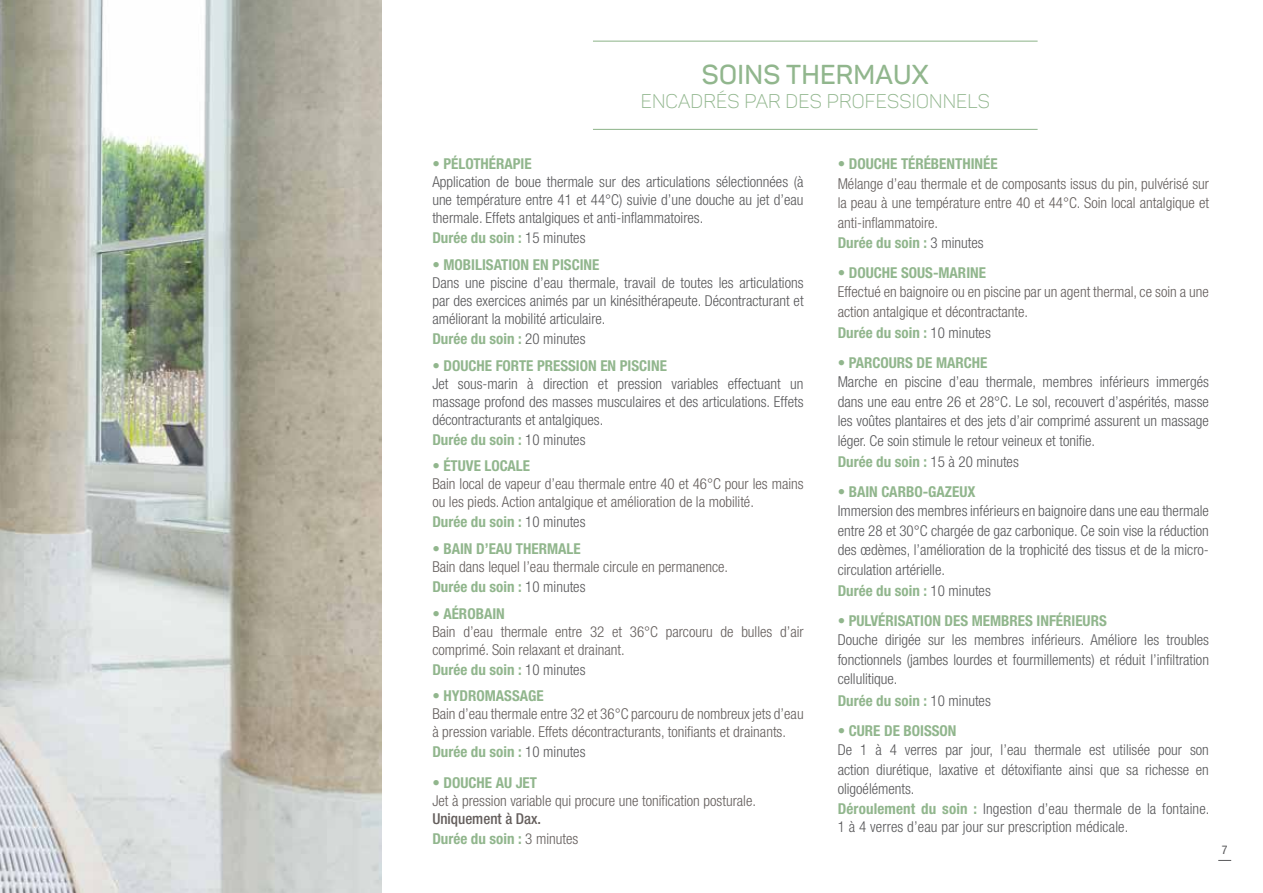
<style>
.page{position:relative;width:1263px;height:893px;background:#fff}
.page>*{position:absolute;margin:0;border:0;box-sizing:border-box;transform-origin:0 0}
.t1{font:600 27px "Panton";letter-spacing:.01em;color:#91b68d}
.t2{font:300 19.5px "Panton";letter-spacing:.01em;color:#91b68d}
.t3{font:300 condensed 15px/19.5px "Helvetica Neue LT Std";color:#58585a}
.t4{font:300 condensed 15px/18px "Helvetica Neue LT Std";color:#645e5c}
.t5{font:700 condensed 15px "Helvetica Neue LT Std";color:#91b68d}
.t6{font:500 condensed 15px/20.1px "Helvetica Neue LT Std";color:#645e5c}
.t7{font:condensed 12px "Helvetica Neue LT Std";color:#58585a}
.s1{color:#91b68d}
.s2{font-weight:700;color:#91b68d}
.s3{font-weight:300;color:#58585a}
.s4{color:#58585a}
.s5{font-weight:300}
</style>
<div class="page">
<img style="left:0;top:0;width:381px;height:893px">
<hr style="left:593px;top:41px;width:444px;height:1px;background:#91b68d">
<hr style="left:593px;top:129px;width:444px;height:1px;background:#91b68d">
<svg style="left:1218px;top:860px;width:13px;height:1px"></svg>
<h1 class="t1" style="left:702px;top:58px;width:228px">SOINS THERMAUX</h1>
<h2 class="t2" style="left:641px;top:89px;width:351px">ENCADRÉS PAR DES PROFESSIONNELS</h2>
<p class="t3" style="left:432px;top:155px;width:373px;line-height:18px"><span class="s1">•</span> <span class="s2">PÉLOTHÉRAPIE<br></span>Application de boue thermale sur des articulations sélectionnées (à une température entre 41 et 44°C) suivie d’une douche au jet d’eau thermale. Effets antalgiques et anti-inflammatoires.</p>
<p class="t5" style="left:432px;top:229px;width:155px">Durée du soin : <span class="s3">15 minutes</span></p>
<p class="t3" style="left:432px;top:256px;width:373px;line-height:18px"><span class="s1">•</span> <span class="s2">MOBILISATION EN PISCINE<br></span>Dans une piscine d’eau thermale, travail de toutes les articulations par des exercices animés par un kinésithérapeute. Décontracturant et améliorant la mobilité articulaire.</p>
<p class="t5" style="left:432px;top:330px;width:155px">Durée du soin : <span class="s3">20 minutes</span></p>
<p class="t3" style="left:432px;top:356px;width:373px;line-height:18px"><span class="s1">•</span> <span class="s2">DOUCHE FORTE PRESSION EN PISCINE<br></span>Jet sous-marin à direction et pression variables effectuant un massage profond des masses musculaires et des articulations. Effets décontracturants et antalgiques.</p>
<p class="t5" style="left:432px;top:430px;width:155px">Durée du soin : <span class="s3">10 minutes</span></p>
<p class="t5" style="left:432px;top:457px;width:99px">• ÉTUVE LOCALE</p>
<p class="t4" style="left:432px;top:475px;width:373px">Bain local de vapeur d’eau thermale entre 40 et 46°C pour les mains ou les pieds. Action antalgique et amélioration de la mobilité.</p>
<p class="t5" style="left:432px;top:513px;width:155px">Durée du soin : <span class="s3">10 minutes</span></p>
<p class="t5" style="left:432px;top:539px;width:150px">• BAIN D’EAU THERMALE</p>
<p class="t4" style="left:432px;top:556px;width:297px;line-height:20.1px">Bain dans lequel l’eau thermale circule en permanence.<br><span class="s2">Durée du soin :</span> <span class="s4">10 minutes</span></p>
<p class="t5" style="left:432px;top:604px;width:74px">• AÉROBAIN</p>
<p class="t4" style="left:432px;top:622px;width:373px">Bain d’eau thermale entre 32 et 36°C parcouru de bulles d’air comprimé. Soin relaxant et drainant.</p>
<p class="t5" style="left:432px;top:660px;width:155px">Durée du soin : <span class="s3">10 minutes</span></p>
<p class="t5" style="left:432px;top:687px;width:113px">• HYDROMASSAGE</p>
<p class="t4" style="left:432px;top:705px;width:373px">Bain d’eau thermale entre 32 et 36°C parcouru de nombreux jets d’eau à pression variable. Effets décontracturants, tonifiants et drainants.</p>
<p class="t5" style="left:432px;top:743px;width:155px">Durée du soin : <span class="s3">10 minutes</span></p>
<p class="t5" style="left:432px;top:774px;width:106px">• DOUCHE AU JET</p>
<p class="t4" style="left:432px;top:792px;width:325px">Jet à pression variable qui procure une tonification posturale.</p>
<p class="t6" style="left:432px;top:808px;width:147px">Uniquement à Dax.<br><span class="s2">Durée du soin :</span> <span class="s5">3 minutes</span></p>
<p class="t5" style="left:838px;top:155px;width:161px">• DOUCHE TÉRÉBENTHINÉE</p>
<p class="t4" style="left:838px;top:174px;width:373px;line-height:19.6px">Mélange d’eau thermale et de composants issus du pin, pulvérisé sur la peau à une température entre 40 et 44°C. Soin local antalgique et anti-inflammatoire.<br><span class="s2">Durée du soin :</span> <span class="s4">3 minutes</span></p>
<p class="t5" style="left:838px;top:263px;width:150px">• DOUCHE SOUS-MARINE</p>
<p class="t4" style="left:838px;top:282px;width:373px;line-height:19.5px">Effectué en baignoire ou en piscine par un agent thermal, ce soin a une action antalgique et décontractante.</p>
<p class="t5" style="left:838px;top:324px;width:155px">Durée du soin : <span class="s3">10 minutes</span></p>
<p class="t3" style="left:838px;top:352px;width:373px"><span class="s1">•</span> <span class="s2">PARCOURS DE MARCHE<br></span>Marche en piscine d’eau thermale, membres inférieurs immergés dans une eau entre 26 et 28°C. Le sol, recouvert d’aspérités, masse les voûtes plantaires et des jets d’air comprimé assurent un massage léger. Ce soin stimule le retour veineux et tonifie.</p>
<p class="t5" style="left:838px;top:453px;width:183px">Durée du soin : <span class="s3">15 à 20 minutes</span></p>
<p class="t3" style="left:838px;top:482px;width:373px"><span class="s1">•</span> <span class="s2">BAIN CARBO-GAZEUX<br></span>Immersion des membres inférieurs en baignoire dans une eau thermale entre 28 et 30°C chargée de gaz carbonique. Ce soin vise la réduction des œdèmes, l’amélioration de la trophicité des tissus et de la micro&shy;circulation artérielle.</p>
<p class="t5" style="left:838px;top:582px;width:155px">Durée du soin : <span class="s3">10 minutes</span></p>
<p class="t3" style="left:838px;top:611px;width:373px"><span class="s1">•</span> <span class="s2">PULVÉRISATION DES MEMBRES INFÉRIEURS<br></span>Douche dirigée sur les membres inférieurs. Améliore les troubles fonctionnels (jambes lourdes et fourmillements) et réduit l’infiltration cellulitique.</p>
<p class="t5" style="left:838px;top:692px;width:155px">Durée du soin : <span class="s3">10 minutes</span></p>
<p class="t3" style="left:838px;top:720px;width:373px"><span class="s1">•</span> <span class="s2">CURE DE BOISSON<br></span>De 1 à 4 verres par jour, l’eau thermale est utilisée pour son action diurétique, laxative et détoxifiante ainsi que sa richesse en oligoéléments.<br><span class="s2">Déroulement du soin :</span> Ingestion d’eau thermale de la fontaine.</p>
<p class="t3" style="left:838px;top:817px;width:292px">1 à 4 verres d’eau par jour sur prescription médicale.</p>
<p class="t7" style="left:1222px;top:843px;width:7px">7</p>
</div>
